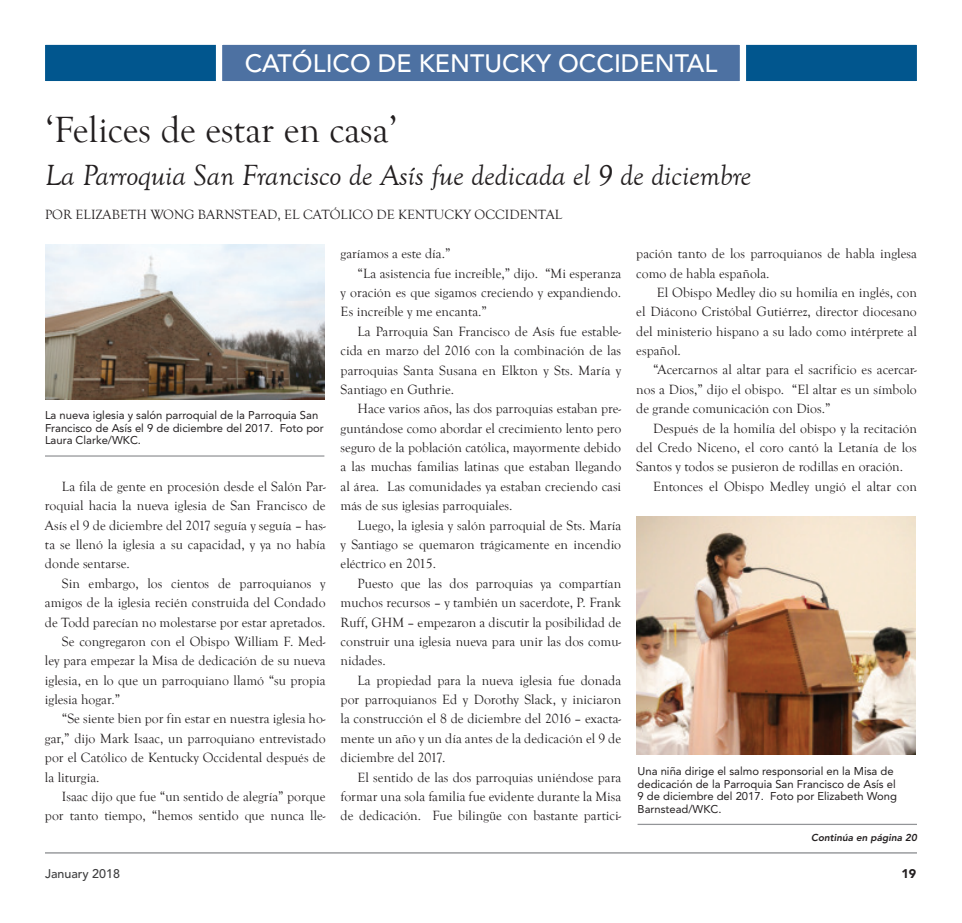
<style>
.page{position:relative;width:962px;height:923px;background:#fff}
.page>*{position:absolute;margin:0;border:0;box-sizing:border-box;transform-origin:0 0}
.t1{font:37.5px "Goudy Old Style T";color:#231f20}
.t2{font:italic 30px "Goudy Old Style T";color:#231f20}
.t3{font:500 25px "Avenir LT Std";color:#fff}
.t4{font:13.75px/19.4px "Goudy Old Style T";color:#231f20;text-align:justify}
.t5{font:500 12.5px "Avenir LT Std";color:#3e3e3f}
.t6{font:900 12.5px "Avenir LT Std";color:#231f20}
.t7{font:11.25px/12.5px "Avenir LT Std";color:#231f20}
.t8{font:italic 800 10px "Avenir LT Std";color:#231f20}
</style>
<div class="page">
<hr style="left:45px;top:852px;width:872px;height:1px;background:#939598">
<div style="left:45px;top:44px;width:872px;height:37px;background:#01568e"></div>
<div style="left:213px;top:44px;width:536px;height:37px;background:#4d71a2"></div>
<img style="left:45px;top:244px;width:279px;height:155px">
<hr style="left:45px;top:455px;width:279px;height:1px;background:#939598">
<img style="left:636px;top:516px;width:280px;height:238px">
<hr style="left:638px;top:823px;width:279px;height:2px;background:#939598">
<h3 class="t3" style="left:245px;top:50px;width:474px">CATÓLICO DE KENTUCKY OCCIDENTAL</h3>
<h1 class="t1" style="left:45px;top:110px;width:354px">‘Felices de estar en casa’</h1>
<h2 class="t2" style="left:45px;top:164px;width:708px">La Parroquia San Francisco de Asís fue dedicada el 9 de diciembre</h2>
<p class="t4" style="left:45px;top:205px;width:519px">POR ELIZABETH WONG BARNSTEAD, EL CATÓLICO DE KENTUCKY OCCIDENTAL</p>
<p class="t7" style="left:45px;top:410px;width:280px">La nueva iglesia y salón parroquial de la Parroquia San<br>Francisco de Asís el 9 de diciembre del 2017. Foto por<br>Laura Clarke/WKC.</p>
<p class="t4" style="left:45px;top:476px;width:282px;text-indent:17px">La fila de gente en procesión desde el Salón Par&shy;roquial hacia la nueva iglesia de San Francisco de Asís el 9 de diciembre del 2017 seguía y seguía – has&shy;ta se llenó la iglesia a su capacidad, y ya no había donde sentarse.</p>
<p class="t4" style="left:62px;top:573px;width:265px">Sin embargo, los cientos de parroquianos y</p>
<p class="t4" style="left:45px;top:593px;width:282px">amigos de la iglesia recién construida del Condado</p>
<p class="t4" style="left:45px;top:612px;width:282px">de Todd parecían no molestarse por estar apretados.</p>
<p class="t4" style="left:62px;top:631px;width:265px">Se congregaron con el Obispo William F. Med-</p>
<p class="t4" style="left:45px;top:651px;width:282px">ley para empezar la Misa de dedicación de su nueva</p>
<p class="t4" style="left:45px;top:670px;width:282px">iglesia, en lo que un parroquiano llamó “su propia</p>
<p class="t4" style="left:45px;top:690px;width:77px">iglesia hogar.”</p>
<p class="t4" style="left:62px;top:709px;width:265px">“Se siente bien por fin estar en nuestra iglesia ho-</p>
<p class="t4" style="left:45px;top:728px;width:282px">gar,” dijo Mark Isaac, un parroquiano entrevistado</p>
<p class="t4" style="left:45px;top:748px;width:282px">por el Católico de Kentucky Occidental después de</p>
<p class="t4" style="left:45px;top:767px;width:56px">la liturgia.</p>
<p class="t4" style="left:62px;top:786px;width:265px">Isaac dijo que fue “un sentido de alegría” porque</p>
<p class="t4" style="left:45px;top:806px;width:282px">por tanto tiempo, “hemos sentido que nunca lle-</p>
<p class="t4" style="left:341px;top:244px;width:111px">garíamos a este día.”</p>
<p class="t4" style="left:357px;top:263px;width:265px">“La asistencia fue increíble,” dijo. “Mi esperanza</p>
<p class="t4" style="left:341px;top:283px;width:282px">y oración es que sigamos creciendo y expandiendo.</p>
<p class="t4" style="left:341px;top:302px;width:148px">Es increíble y me encanta.”</p>
<p class="t4" style="left:357px;top:321px;width:265px">La Parroquia San Francisco de Asís fue estable-</p>
<p class="t4" style="left:341px;top:341px;width:282px">cida en marzo del 2016 con la combinación de las</p>
<p class="t4" style="left:341px;top:360px;width:282px">parroquias Santa Susana en Elkton y Sts. María y</p>
<p class="t4" style="left:341px;top:380px;width:115px">Santiago en Guthrie.</p>
<p class="t4" style="left:357px;top:399px;width:265px">Hace varios años, las dos parroquias estaban pre-</p>
<p class="t4" style="left:341px;top:418px;width:282px">guntándose como abordar el crecimiento lento pero</p>
<p class="t4" style="left:341px;top:438px;width:282px">seguro de la población católica, mayormente debido</p>
<p class="t4" style="left:341px;top:457px;width:282px">a las muchas familias latinas que estaban llegando</p>
<p class="t4" style="left:341px;top:476px;width:282px">al área. Las comunidades ya estaban creciendo casi</p>
<p class="t4" style="left:341px;top:496px;width:173px">más de sus iglesias parroquiales.</p>
<p class="t4" style="left:357px;top:515px;width:265px">Luego, la iglesia y salón parroquial de Sts. María</p>
<p class="t4" style="left:341px;top:535px;width:282px">y Santiago se quemaron trágicamente en incendio</p>
<p class="t4" style="left:341px;top:554px;width:97px">eléctrico en 2015.</p>
<p class="t4" style="left:357px;top:573px;width:265px">Puesto que las dos parroquias ya compartían</p>
<p class="t4" style="left:341px;top:593px;width:282px">muchos recursos – y también un sacerdote, P. Frank</p>
<p class="t4" style="left:341px;top:612px;width:282px">Ruff, GHM – empezaron a discutir la posibilidad de</p>
<p class="t4" style="left:341px;top:631px;width:282px">construir una iglesia nueva para unir las dos comu-</p>
<p class="t4" style="left:341px;top:651px;width:47px">nidades.</p>
<p class="t4" style="left:357px;top:670px;width:265px">La propiedad para la nueva iglesia fue donada</p>
<p class="t4" style="left:341px;top:690px;width:282px">por parroquianos Ed y Dorothy Slack, y iniciaron</p>
<p class="t4" style="left:341px;top:709px;width:282px">la construcción el 8 de diciembre del 2016 – exacta-</p>
<p class="t4" style="left:341px;top:728px;width:282px">mente un año y un día antes de la dedicación el 9 de</p>
<p class="t4" style="left:341px;top:748px;width:106px">diciembre del 2017.</p>
<p class="t4" style="left:357px;top:767px;width:265px">El sentido de las dos parroquias uniéndose para</p>
<p class="t4" style="left:341px;top:786px;width:282px">formar una sola familia fue evidente durante la Misa</p>
<p class="t4" style="left:341px;top:806px;width:282px">de dedicación. Fue bilingüe con bastante partici-</p>
<p class="t4" style="left:636px;top:244px;width:282px">pación tanto de los parroquianos de habla inglesa como de habla española.</p>
<p class="t4" style="left:636px;top:283px;width:282px;text-indent:21px">El Obispo Medley dio su homilía en inglés, con el Diácono Cristóbal Gutiérrez, director diocesano del ministerio hispano a su lado como intérprete al español.</p>
<p class="t4" style="left:636px;top:360px;width:282px;text-indent:17px">“Acercarnos al altar para el sacrificio es acercar&shy;nos a Dios,” dijo el obispo. “El altar es un símbolo de grande comunicación con Dios.”</p>
<p class="t4" style="left:653px;top:418px;width:265px">Después de la homilía del obispo y la recitación</p>
<p class="t4" style="left:636px;top:438px;width:282px">del Credo Niceno, el coro cantó la Letanía de los</p>
<p class="t4" style="left:636px;top:457px;width:268px">Santos y todos se pusieron de rodillas en oración.</p>
<p class="t4" style="left:653px;top:476px;width:265px">Entonces el Obispo Medley ungió el altar con</p>
<p class="t7" style="left:638px;top:765px;width:261px">Una niña dirige el salmo responsorial en la Misa de dedicación de la Parroquia San Francisco de Asís el 9 de diciembre del 2017. Foto por Elizabeth Wong Barnstead/WKC.</p>
<p class="t8" style="left:811px;top:833px;width:107px">Continúa en página 20</p>
<p class="t5" style="left:45px;top:866px;width:77px">January 2018</p>
<p class="t6" style="left:901px;top:868px;width:16px">19</p>
</div>
